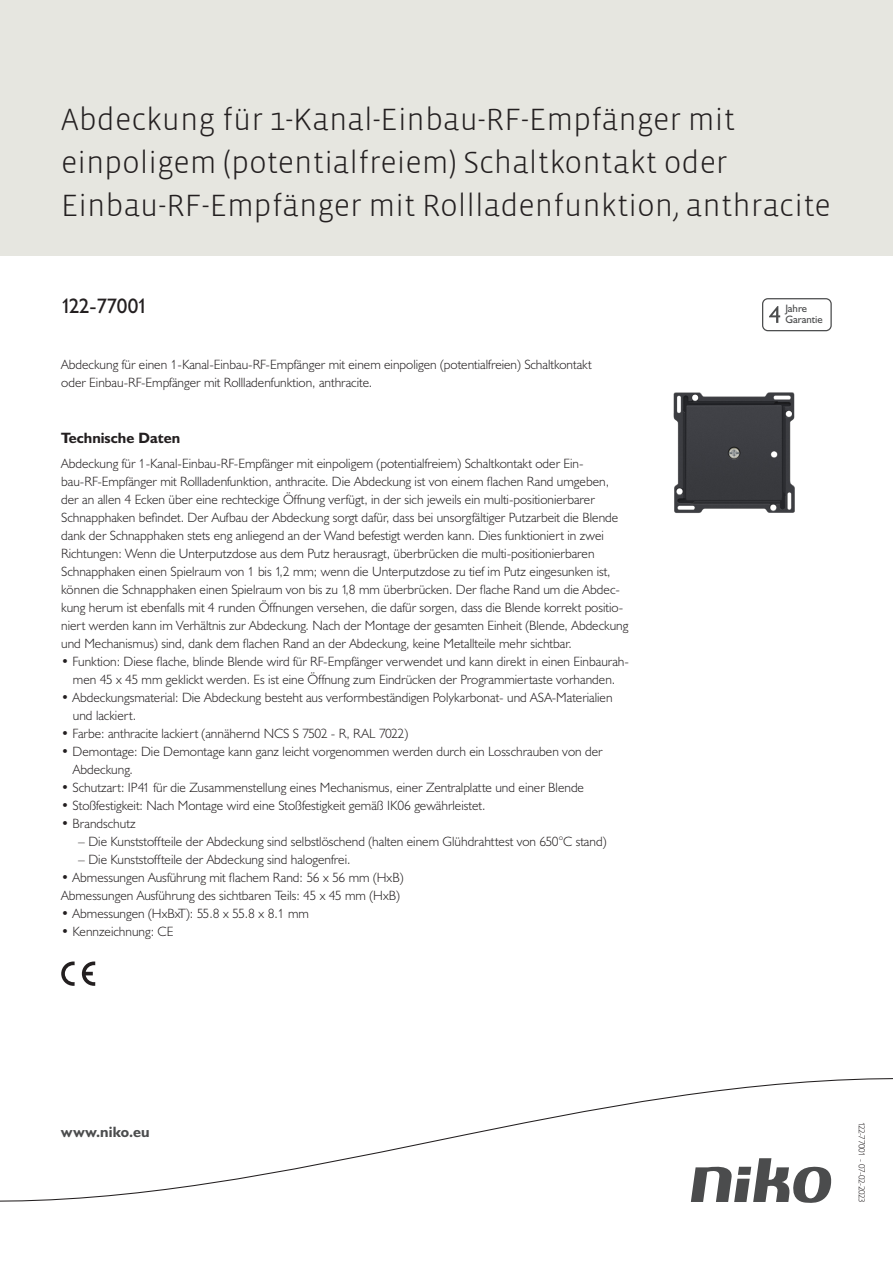
<style>
.page{position:relative;width:893px;height:1263px;background:#fff}
.page>*{position:absolute;margin:0;border:0;box-sizing:border-box;transform-origin:0 0}
.Title_datasheets{font:300 31.5px/43px "Vista Sans";color:#231f20}
.Article_number{font:21px "Humanist 521 BT";letter-spacing:-.03em;color:#231f20}
.Titles_parts{font:700 15px "Humanist 521 BT";color:#231f20}
.titel_afbeelding{font:700 15px "Humanist 521 BT";letter-spacing:.005em;color:#4b4c4d}
.Platte_tekst_CAB{font:300 13.5px/18px "Humanist 521 BT";color:#231f20}
.USP_Bullets{font:300 13.5px/18px "Humanist 521 BT";color:#231f20}
.USP_Bullets_level_2{font:300 13.5px "Humanist 521 BT";color:#231f20}
.t1{font:10.8px/10.8px "Humanist 521 BT";color:#4b4c4d}
.Revision{font:300 9px "Humanist 521 BT";letter-spacing:-.05em;color:#231f20}
</style>
<div class="page">
<div style="left:0;top:0;width:893px;height:255px;background:#e6e6e0"></div>
<svg style="left:82px;top:961px;width:13px;height:25px"></svg>
<svg style="left:61px;top:961px;width:14px;height:25px"></svg>
<svg style="left:762px;top:298px;width:70px;height:33px"></svg>
<svg style="left:0;top:1078px;width:893px;height:125px"></svg>
<img style="left:673px;top:392px;width:122px;height:121px">
<p class="Title_datasheets" style="left:61px;top:99px;width:771px">Abdeckung für 1-Kanal-Einbau-RF-Empfänger mit einpoligem (potentialfreiem) Schaltkontakt oder<br>Einbau-RF-Empfänger mit Rollladenfunktion, anthracite</p>
<p class="Article_number" style="left:61px;top:293px;width:88px">122-77001</p>
<p class="t1" style="left:785px;top:303px;width:39px">Jahre<br>Garantie</p>
<p class="Platte_tekst_CAB" style="left:61px;top:355px;width:532px">Abdeckung für einen 1-Kanal-Einbau-RF-Empfänger mit einem einpoligen (potentialfreien) Schaltkontakt oder Einbau-RF-Empfänger mit Rollladenfunktion, anthracite.</p>
<p class="Titles_parts" style="left:61px;top:429px;width:120px">Technische Daten</p>
<p class="Platte_tekst_CAB" style="left:61px;top:454px;width:569px">Abdeckung für 1-Kanal-Einbau-RF-Empfänger mit einpoligem (potentialfreiem) Schaltkontakt oder Ein&shy;bau-RF-Empfänger mit Rollladenfunktion, anthracite. Die Abdeckung ist von einem flachen Rand umgeben, der an allen 4 Ecken über eine rechteckige Öffnung verfügt, in der sich jeweils ein multi-positionierbarer Schnapphaken befindet. Der Aufbau der Abdeckung sorgt dafür, dass bei unsorgfältiger Putzarbeit die Blende dank der Schnapphaken stets eng anliegend an der Wand befestigt werden kann. Dies funktioniert in zwei Richtungen: Wenn die Unterputzdose aus dem Putz herausragt, überbrücken die multi-positionierbaren Schnapphaken einen Spielraum von 1 bis 1,2 mm; wenn die Unterputzdose zu tief im Putz eingesunken ist, können die Schnapphaken einen Spielraum von bis zu 1,8 mm überbrücken. Der flache Rand um die Abdec&shy;kung herum ist ebenfalls mit 4 runden Öffnungen versehen, die dafür sorgen, dass die Blende korrekt positio&shy;niert werden kann im Verhältnis zur Abdeckung. Nach der Montage der gesamten Einheit (Blende, Abdeckung und Mechanismus) sind, dank dem flachen Rand an der Abdeckung, keine Metallteile mehr sichtbar.</p>
<p class="USP_Bullets" style="left:61px;top:652px;width:569px;text-align:center">• Funktion: Diese flache, blinde Blende wird für RF-Empfänger verwendet und kann direkt in einen Einbaurah&shy;men 45 x 45 mm geklickt werden. Es ist eine Öffnung zum Eindrücken der Programmiertaste vorhanden.</p>
<p class="USP_Bullets" style="left:73px;top:688px;width:541px;text-indent:-12px">• Abdeckungsmaterial: Die Abdeckung besteht aus verformbeständigen Polykarbonat- und ASA-Materialien und lackiert.</p>
<p class="USP_Bullets" style="left:61px;top:724px;width:348px">• Farbe: anthracite lackiert (annähernd NCS S 7502 - R, RAL 7022)</p>
<p class="USP_Bullets" style="left:73px;top:742px;width:531px;text-indent:-12px">• Demontage: Die Demontage kann ganz leicht vorgenommen werden durch ein Losschrauben von der<br>Abdeckung.</p>
<p class="USP_Bullets" style="left:61px;top:778px;width:524px">• Schutzart: IP41 für die Zusammenstellung eines Mechanismus, einer Zentralplatte und einer Blende</p>
<p class="USP_Bullets" style="left:61px;top:796px;width:426px">• Stoßfestigkeit: Nach Montage wird eine Stoßfestigkeit gemäß IK06 gewährleistet.</p>
<p class="USP_Bullets" style="left:61px;top:814px;width:76px">• Brandschutz</p>
<p class="USP_Bullets_level_2" style="left:78px;top:833px;width:530px">– Die Kunststoffteile der Abdeckung sind selbstlöschend (halten einem Glühdrahttest von 650°C stand)</p>
<p class="USP_Bullets_level_2" style="left:78px;top:851px;width:274px">– Die Kunststoffteile der Abdeckung sind halogenfrei.</p>
<p class="USP_Bullets" style="left:61px;top:868px;width:344px">• Abmessungen Ausführung mit flachem Rand: 56 x 56 mm (HxB)</p>
<p class="USP_Bullets" style="left:61px;top:886px;width:340px">Abmessungen Ausführung des sichtbaren Teils: 45 x 45 mm (HxB)</p>
<p class="USP_Bullets" style="left:61px;top:904px;width:249px">• Abmessungen (HxBxT): 55.8 x 55.8 x 8.1 mm</p>
<p class="USP_Bullets" style="left:61px;top:922px;width:114px">• Kennzeichnung: CE</p>
<p class="titel_afbeelding" style="left:61px;top:1122px;width:90px">www.niko.eu</p>
<p class="Revision" style="left:868px;top:1122px;width:83px;rotate:90deg">122-77001 - 07-02-2023</p>
</div>
